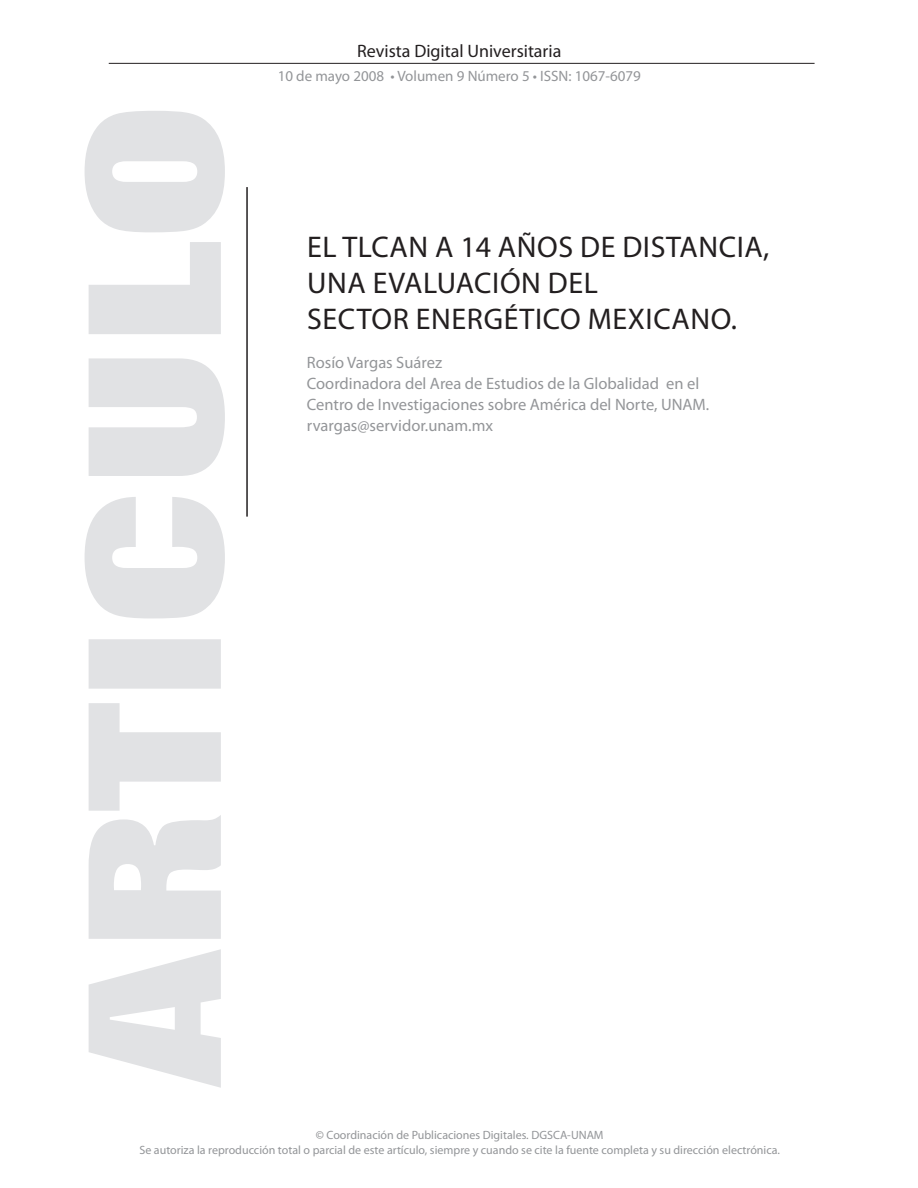
<style>
.page{position:relative;width:918px;height:1188px;background:#fff}
.page>*{position:absolute;margin:0;border:0;box-sizing:border-box;transform-origin:0 0}
.caratula_titulo{font:30px/36px "Myriad Pro";letter-spacing:.02em;color:#231f20}
.encabezados_bold{font:18px "Myriad Pro";color:#231f20}
.caratula_autor{font:16.5px "Myriad Pro";color:#939598}
.encabezados_light{font:15px "Myriad Pro";color:#939598}
.legales{font:12px "Myriad Pro";color:#939598}
.s1{color:#808285}
</style>
<div class="page">
<hr style="left:109px;top:63px;width:706px;height:1px;background:#231f20">
<svg style="left:85px;top:111px;width:140px;height:977px;fill:#e1e2e4"></svg>
<hr style="left:246px;top:187px;width:2px;height:330px;background:#231f20">
<p class="encabezados_bold" style="left:357px;top:40px;width:206px">Revista Digital Universitaria</p>
<p class="encabezados_light" style="left:278px;top:67px;width:365px">10 de mayo 2008 • Volumen 9 Número 5 • ISSN: 1067-6079</p>
<p class="caratula_titulo" style="left:307px;top:228px;width:464px">EL TLCAN A 14 AÑOS DE DISTANCIA,<br>UNA EVALUACIÓN DEL</p>
<p class="caratula_titulo" style="left:307px;top:300px;width:431px">SECTOR ENERGÉTICO MEXICANO.</p>
<p class="caratula_autor" style="left:307px;top:352px;width:137px">Rosío Vargas Suárez</p>
<p class="caratula_autor" style="left:307px;top:373px;width:394px">Coordinadora del Area de Estudios de la Globalidad en el</p>
<p class="caratula_autor" style="left:307px;top:394px;width:404px">Centro de Investigaciones sobre América del Norte, UNAM.</p>
<p class="caratula_autor" style="left:307px;top:415px;width:188px">rvargas@servidor.unam.mx</p>
<p class="legales" style="left:316px;top:1127px;width:289px"><span class="s1">©</span> Coordinación de Publicaciones Digitales. DGSCA-UNAM</p>
<p class="legales" style="left:139px;top:1142px;width:642px">Se autoriza la reproducción total o parcial de este artículo, siempre y cuando se cite la fuente completa y su dirección electrónica.</p>
</div>
